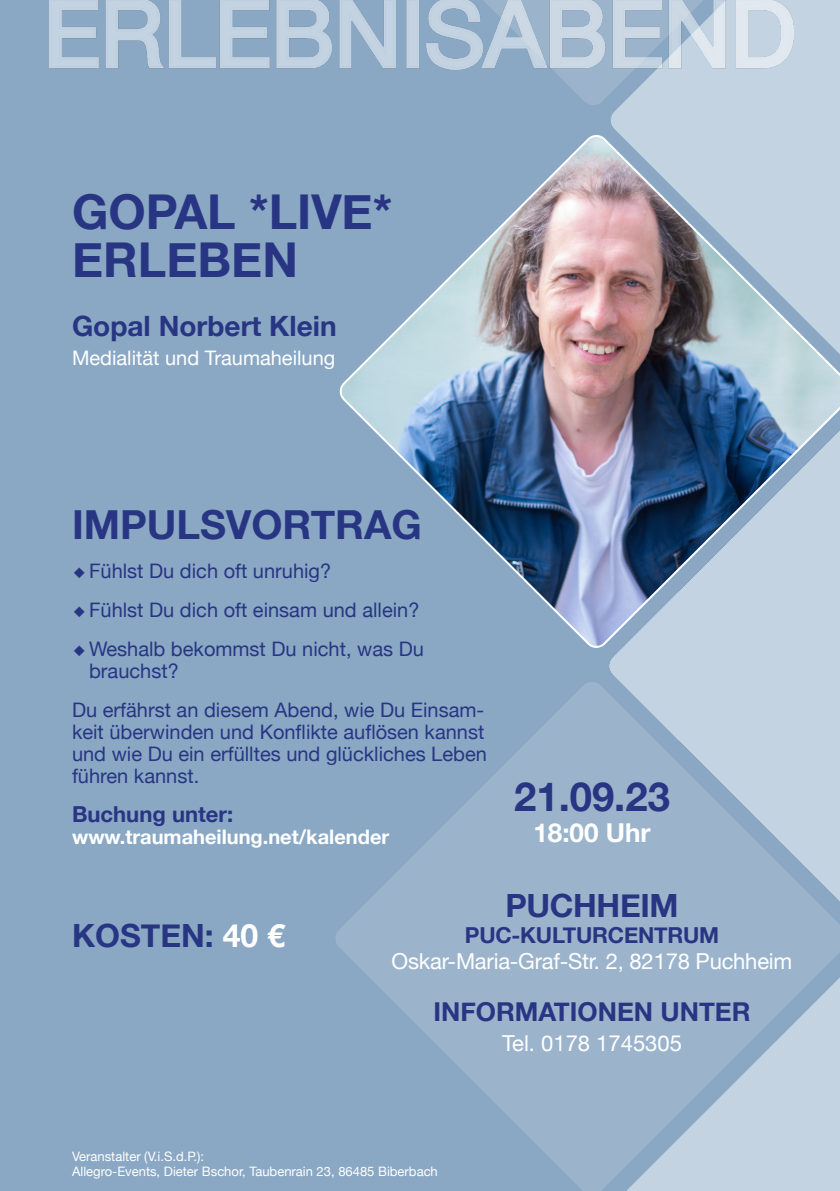
<style>
.page{position:relative;width:840px;height:1191px;background:#fff}
.page>*{position:absolute;margin:0;border:0;box-sizing:border-box;transform-origin:0 0}
.t1{font:700 48px/48px "Helvetica Neue";color:#283583}
.t2{font:700 40px "Helvetica Neue";color:#283583}
.t3{font:700 32px "Helvetica Neue";letter-spacing:-.01em;color:#283583}
.t4{font:700 28px "Helvetica Neue";color:#283583}
.t5{font:700 26px "Helvetica Neue";color:#283583}
.t6{font:700 26px "Helvetica Neue";color:#fff}
.t7{font:22px "Helvetica Neue";letter-spacing:-.01em;color:#fff}
.t8{font:700 22px "Helvetica Neue";letter-spacing:-.01em;color:#283583}
.t9{font:20px/22px "Helvetica Neue";color:#283583}
.t10{font:700 20px "Helvetica Neue";color:#fff}
.t11{font:20px "Helvetica Neue";color:#fff}
.t12{font:13px/15.6px "Helvetica Neue";color:#fff}
.s1{font-family:"Lucida Grande"}
.s2{color:#fff}
</style>
<div class="page">
<div style="left:0;top:0;width:839px;height:1191px;background:#8aa8c4"></div>
<div style="left:609px;top:651px;width:230px;height:28px;background:#c4d3e1"></div>
<div style="left:611px;top:108px;width:228px;height:24px;background:#c4d3e1"></div>
<svg style="left:554px;top:0;width:285px;height:108px;background:#b9cadb"></svg>
<img style="left:50px;top:0;width:743px;height:70px">
<img style="left:339px;top:132px;width:500px;height:519px">
<svg style="left:336px;top:679px;width:503px;height:512px;fill:#9bb4cc"></svg>
<h1 class="t1" style="left:72px;top:186px;width:321px">GOPAL *LIVE*<br>ERLEBEN</h1>
<h3 class="t4" style="left:72px;top:308px;width:266px">Gopal Norbert Klein</h3>
<p class="t11" style="left:72px;top:346px;width:265px">Medialität und Traumaheilung</p>
<h2 class="t2" style="left:72px;top:500px;width:351px">IMPULSVORTRAG</h2>
<p class="t9" style="left:72px;top:559px;width:260px"><span class="s1">◆</span>Fühlst Du dich oft unruhig?</p>
<p class="t9" style="left:72px;top:598px;width:349px"><span class="s1">◆</span>Fühlst Du dich oft einsam und allein?</p>
<p class="t9" style="left:89px;top:637px;width:336px;text-indent:-17px"><span class="s1">◆</span>Weshalb bekommst Du nicht, was Du brauchst?</p>
<p class="t9" style="left:72px;top:698px;width:416px">Du erfährst an diesem Abend, wie Du Einsam‐ keit überwinden und Konflikte auflösen kannst und wie Du ein erfülltes und glückliches Leben führen kannst.</p>
<p class="t8" style="left:72px;top:800px;width:162px">Buchung unter:</p>
<p class="t10" style="left:72px;top:824px;width:318px">www.traumaheilung.net/kalender</p>
<h2 class="t2" style="left:514px;top:771px;width:157px">21.09.23</h2>
<h3 class="t6" style="left:533px;top:816px;width:119px">18:00 Uhr</h3>
<h3 class="t3" style="left:72px;top:915px;width:214px">KOSTEN: <span class="s2">40 €</span></h3>
<h3 class="t3" style="left:505px;top:885px;width:175px">PUCHHEIM</h3>
<p class="t8" style="left:465px;top:921px;width:255px">PUC-KULTURCENTRUM</p>
<p class="t7" style="left:391px;top:947px;width:402px">Oskar-Maria-Graf-Str. 2, 82178 Puchheim</p>
<h3 class="t5" style="left:433px;top:995px;width:318px">INFORMATIONEN UNTER</h3>
<p class="t7" style="left:502px;top:1029px;width:181px">Tel. 0178 1745305</p>
<p class="t12" style="left:72px;top:1148px;width:367px">Veranstalter (V.i.S.d.P.):<br>Allegro-Events, Dieter Bschor, Taubenrain 23, 86485 Biberbach</p>
</div>
